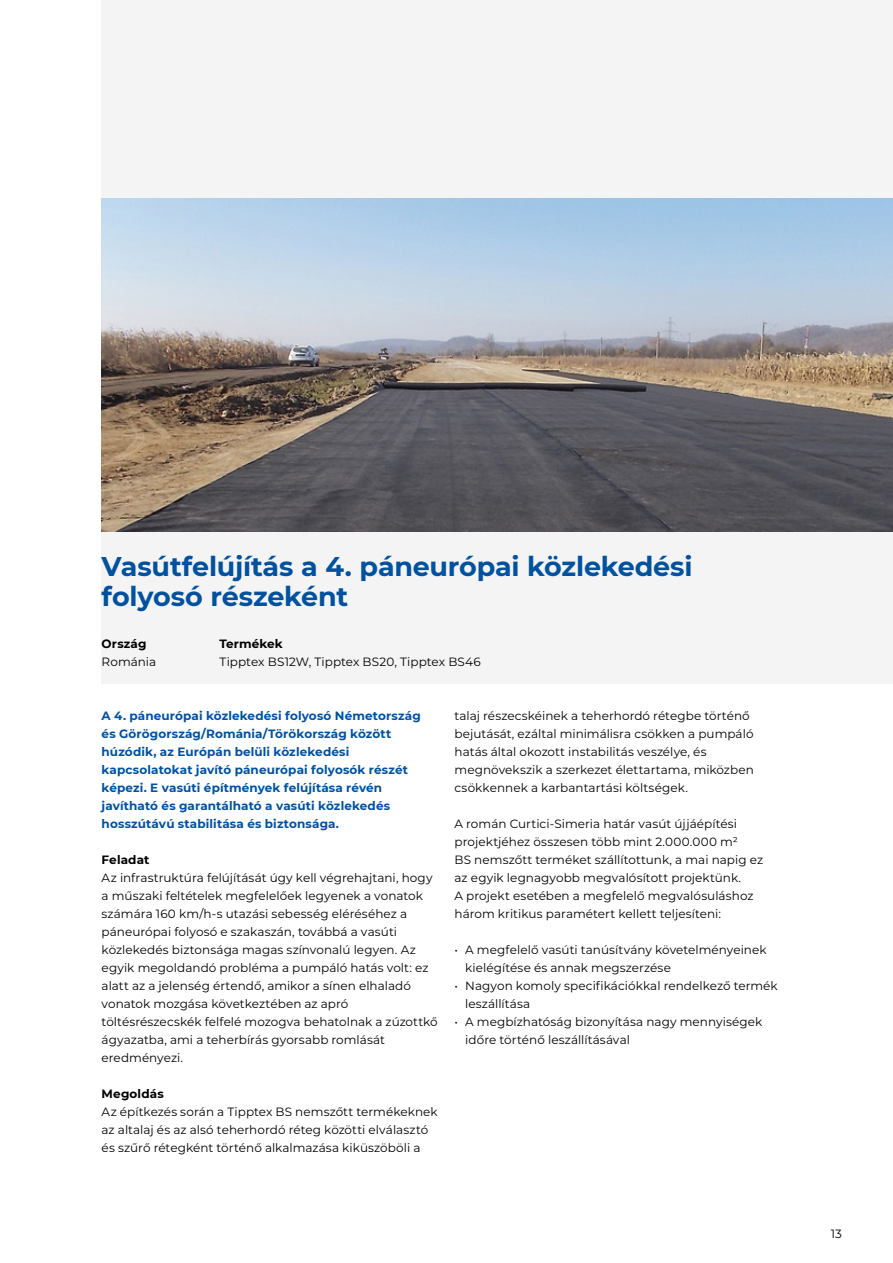
<style>
.page{position:relative;width:893px;height:1263px;background:#fff}
.page>*{position:absolute;margin:0;border:0;box-sizing:border-box;transform-origin:0 0}
.t1{font:700 27px/30px "Montserrat";letter-spacing:-.01em;color:#00519e}
.t2{font:12px/18px "Montserrat";letter-spacing:.005em;color:#000}
.t3{font:700 12px/18px "Montserrat";letter-spacing:.01em;color:#00519e}
.t4{font:700 12px "Montserrat";letter-spacing:.01em;color:#000}
</style>
<div class="page">
<div style="left:102px;top:0;width:791px;height:684px;background:#f4f4f5"></div>
<img style="left:102px;top:198px;width:791px;height:333px">
<h1 class="t1" style="left:102px;top:550px;width:592px">Vasútfelújítás a 4. páneurópai közlekedési folyosó részeként</h1>
<p class="t4" style="left:102px;top:635px;width:46px">Ország</p>
<p class="t2" style="left:102px;top:652px;width:56px">Románia</p>
<p class="t4" style="left:220px;top:635px;width:65px">Termékek</p>
<p class="t2" style="left:220px;top:652px;width:263px">Tipptex BS12W, Tipptex BS20, Tipptex BS46</p>
<p class="t3" style="left:102px;top:706px;width:321px">A 4. páneurópai közlekedési folyosó Németország és Görögország/Románia/Törökország között húzódik, az Európán belüli közlekedési kapcsolatokat javító páneurópai folyosók részét képezi. E vasúti építmények felújítása révén javítható és garantálható a vasúti közlekedés hosszútávú stabilitása és biztonsága.</p>
<p class="t4" style="left:102px;top:851px;width:49px">Feladat</p>
<p class="t2" style="left:102px;top:868px;width:338px">Az infrastruktúra felújítását úgy kell végrehajtani, hogy a műszaki feltételek megfelelőek legyenek a vonatok számára 160 km/h-s utazási sebesség eléréséhez a páneurópai folyosó e szakaszán, továbbá a vasúti közlekedés biztonsága magas színvonalú legyen. Az egyik megoldandó probléma a pumpáló hatás volt: ez alatt az a jelenség értendő, amikor a sínen elhaladó vonatok mozgása következtében az apró töltésrészecskék felfelé mozogva behatolnak a zúzottkő ágyazatba, ami a teherbírás gyorsabb romlását eredményezi.</p>
<p class="t4" style="left:102px;top:1085px;width:64px">Megoldás</p>
<p class="t2" style="left:102px;top:1102px;width:338px">Az építkezés során a Tipptex BS nemszőtt termékeknek az altalaj és az alsó teherhordó réteg közötti elválasztó és szűrő rétegként történő alkalmazása kiküszöböli a</p>
<p class="t2" style="left:455px;top:706px;width:301px">talaj részecskéinek a teherhordó rétegbe történő bejutását, ezáltal minimálisra csökken a pumpáló hatás által okozott instabilitás veszélye, és megnövekszik a szerkezet élettartama, miközben csökkennek a karbantartási költségek.</p>
<p class="t2" style="left:455px;top:814px;width:310px">A román Curtici-Simeria határ vasút újjáépítési projektjéhez összesen több mint 2.000.000 m²<br>BS nemszőtt terméket szállítottunk, a mai napig ez az egyik legnagyobb megvalósított projektünk.<br>A projekt esetében a megfelelő megvalósuláshoz három kritikus paramétert kellett teljesíteni:</p>
<p class="t2" style="left:465px;top:940px;width:303px;text-indent:-11px">• A megfelelő vasúti tanúsítvány követelményeinek kielégítése és annak megszerzése</p>
<p class="t2" style="left:465px;top:976px;width:314px;text-indent:-11px">• Nagyon komoly specifikációkkal rendelkező termék leszállítása</p>
<p class="t2" style="left:465px;top:1012px;width:299px;text-indent:-11px">• A megbízhatóság bizonyítása nagy mennyiségek időre történő leszállításával</p>
<p class="t2" style="left:831px;top:1224px;width:13px">13</p>
</div>
